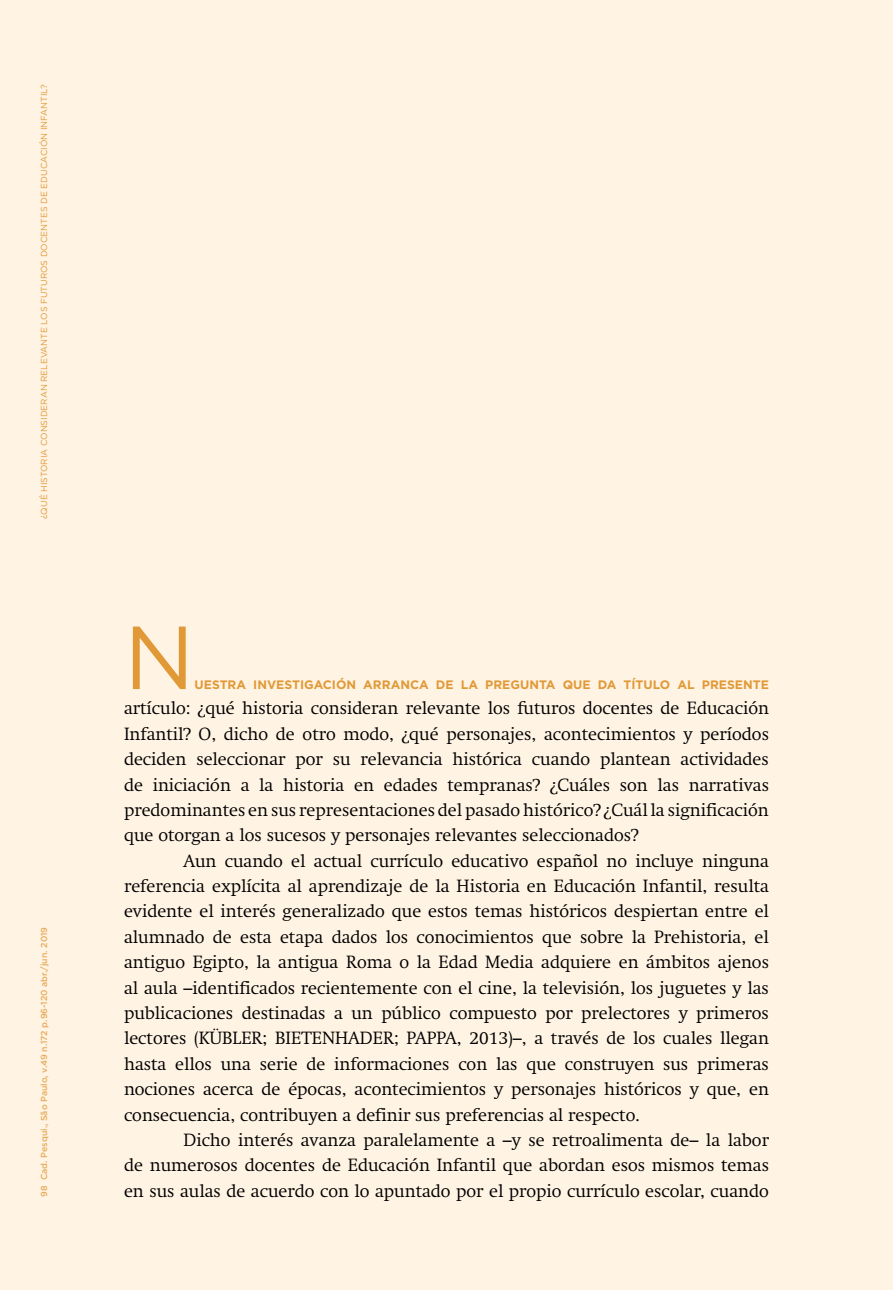
<style>
.page{position:relative;width:893px;height:1290px;background:#fff3e3}
.page>*{position:absolute;margin:0;border:0;box-sizing:border-box;transform-origin:0 0}
.t1{font:89.25px "Gotham HTF";color:#e1a13e}
.t2{font:300 17.5px/25.4px "Swift";color:#000;text-align:justify}
.t3{font:700 12.25px "Gotham HTF";color:#e1a13e}
.t4{font:8.75px "Gotham HTF";color:#e1a13e}
.t5{font:500 8.75px "Gotham HTF";color:#e7b465}
</style>
<div class="page">
<p class="t4" style="left:39px;top:519px;width:436px;rotate:-90deg">¿QUÉ HISTORIA CONSIDERAN RELEVANTE LOS FUTUROS DOCENTES DE EDUCACIÓN INFANTIL?</p>
<p class="t5" style="left:39px;top:1196px;width:271px;rotate:-90deg">98 Cad. Pesqui., São Paulo, v.49 n.172 p.96-120 abr./jun. 2019</p>
<h1 class="t1" style="left:124px;top:608px;width:72px">N</h1>
<p class="t3" style="left:195px;top:678px;width:576px">UESTRA INVESTIGACIÓN ARRANCA DE LA PREGUNTA QUE DA TÍTULO AL PRESENTE</p>
<p class="t2" style="left:124px;top:696px;width:646px">artículo: ¿qué historia consideran relevante los futuros docentes de Educación Infantil? O, dicho de otro modo, ¿qué personajes, acontecimientos y períodos deciden seleccionar por su relevancia histórica cuando plantean actividades de iniciación a la historia en edades tempranas? ¿Cuáles son las narrativas predominantes en sus representaciones del pasado histórico? ¿Cuál la significación que otorgan a los sucesos y personajes relevantes seleccionados?</p>
<p class="t2" style="left:124px;top:848px;width:646px;text-indent:60px">Aun cuando el actual currículo educativo español no incluye ninguna referencia explícita al aprendizaje de la Historia en Educación Infantil, resulta evidente el interés generalizado que estos temas históricos despiertan entre el alumnado de esta etapa dados los conocimientos que sobre la Prehistoria, el antiguo Egipto, la antigua Roma o la Edad Media adquiere en ámbitos ajenos al aula –identificados recientemente con el cine, la televisión, los juguetes y las publicaciones destinadas a un público compuesto por prelectores y primeros lectores (KÜBLER; BIETENHADER; PAPPA, 2013)–, a través de los cuales llegan hasta ellos una serie de informaciones con las que construyen sus primeras nociones acerca de épocas, acontecimientos y personajes históricos y que, en consecuencia, contribuyen a definir sus preferencias al respecto.</p>
<p class="t2" style="left:124px;top:1127px;width:646px;text-indent:60px">Dicho interés avanza paralelamente a –y se retroalimenta de– la labor de numerosos docentes de Educación Infantil que abordan esos mismos temas en sus aulas de acuerdo con lo apuntado por el propio currículo escolar, cuando</p>
</div>
